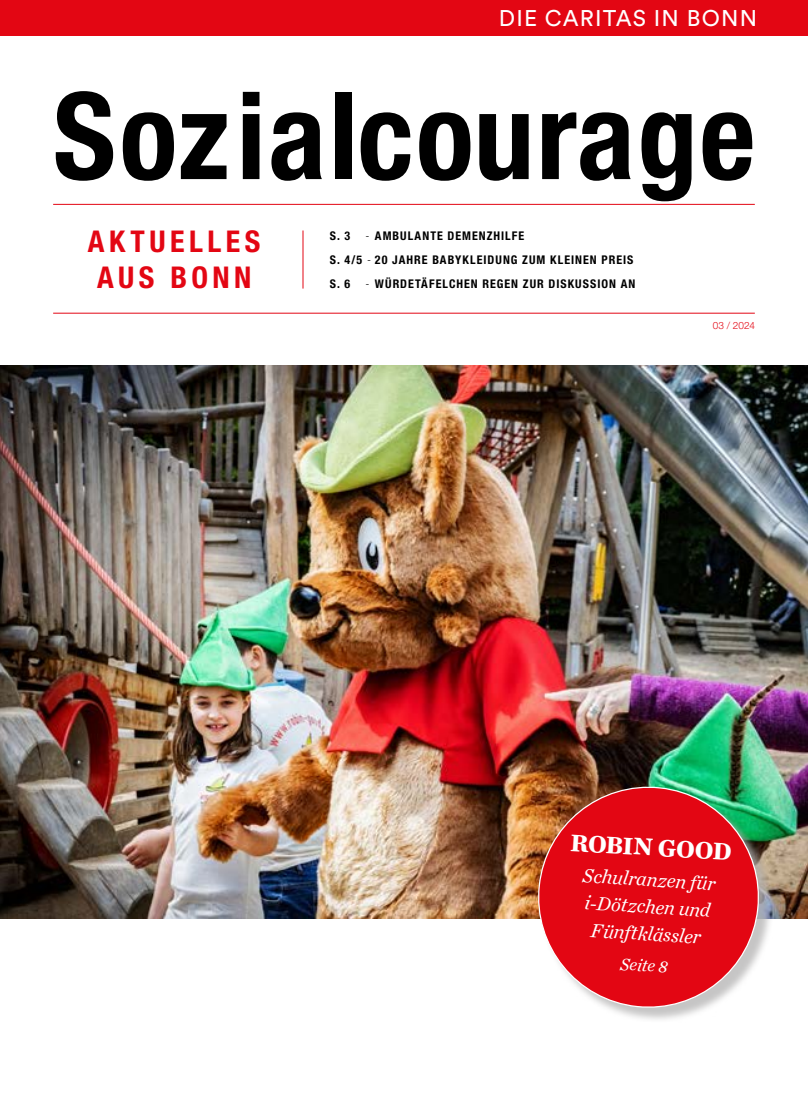
<style>
.page{position:relative;width:808px;height:1110px;background:#fff}
.page>*{position:absolute;margin:0;border:0;box-sizing:border-box;transform-origin:0 0}
.t1{font:700 condensed 120.75px "Helvetica Neue";letter-spacing:.02em;color:#000}
.t2{font:700 condensed 30px/36px "Helvetica Neue";letter-spacing:.15em;color:#e30613;text-align:center}
.t3{font:700 25px "Chronicle Text G1";color:#fff}
.t4{font:22.5px "Circular XX";letter-spacing:.05em;color:#fff}
.t5{font:italic 20px/27px "Chronicle Text G1";color:#fff;text-align:center}
.t6{font:20px "Circular XX";letter-spacing:-.005em;color:#fff}
.t7{font:italic 17.5px "Chronicle Text G1";color:#fff}
.t8{font:700 condensed 12px/24.4px "Helvetica Neue";letter-spacing:.085em;color:#000}
.t9{font:300 10px "Helvetica Neue";color:#e30613}
.s1{font-weight:300}
</style>
<div class="page">
<img style="left:0;top:365px;width:808px;height:553px">
<div style="left:0;top:0;width:808px;height:35px;background:#e30613"></div>
<hr style="left:53px;top:313px;width:702px;height:1px;background:#e30613">
<hr style="left:53px;top:204px;width:702px;height:1px;background:#e30613">
<hr style="left:303px;top:230px;width:1px;height:58px;background:#e30613">
<div style="left:540px;top:788px;width:234px;height:234px;background:#b3b2b2;opacity:.75"></div>
<svg style="left:531px;top:780px;width:234px;height:232px;background:#d33b3b"></svg>
<h3 class="t4" style="left:499px;top:3px;width:260px">DIE CARITAS IN BONN</h3>
<h3 class="t6" style="left:584px;top:6px;width:172px">Die Caritas in Bonn</h3>
<h1 class="t1" style="left:53px;top:63px;width:704px">Sozialcourage</h1>
<h2 class="t2" style="left:88px;top:223px;width:174px">AKTUELLES<br>AUS BONN</h2>
<p class="t8" style="left:330px;top:223px;width:22px">S. 3</p>
<p class="t8" style="left:330px;top:223px;width:305px;text-indent:36px"><span class="s1">-</span> AMBULANTE DEMENZHILFE<br>S. 4/5 <span class="s1">-</span> 20 JAHRE BABYKLEIDUNG ZUM KLEINEN PREIS<br>S. 6</p>
<p class="t8" style="left:366px;top:272px;width:271px"><span class="s1">-</span> WÜRDETÄFELCHEN REGEN ZUR DISKUSSION AN</p>
<p class="t9" style="left:713px;top:320px;width:44px">03 / 2024</p>
<h3 class="t3" style="left:572px;top:821px;width:163px;rotate:4deg">ROBIN GOOD</h3>
<h3 class="t5" style="left:584px;top:859px;width:135px;rotate:4deg">Schulranzen für i-Dötzchen und<br>Fünftklässler</h3>
<h3 class="t7" style="left:621px;top:949px;width:49px;rotate:4deg">Seite 8</h3>
</div>
